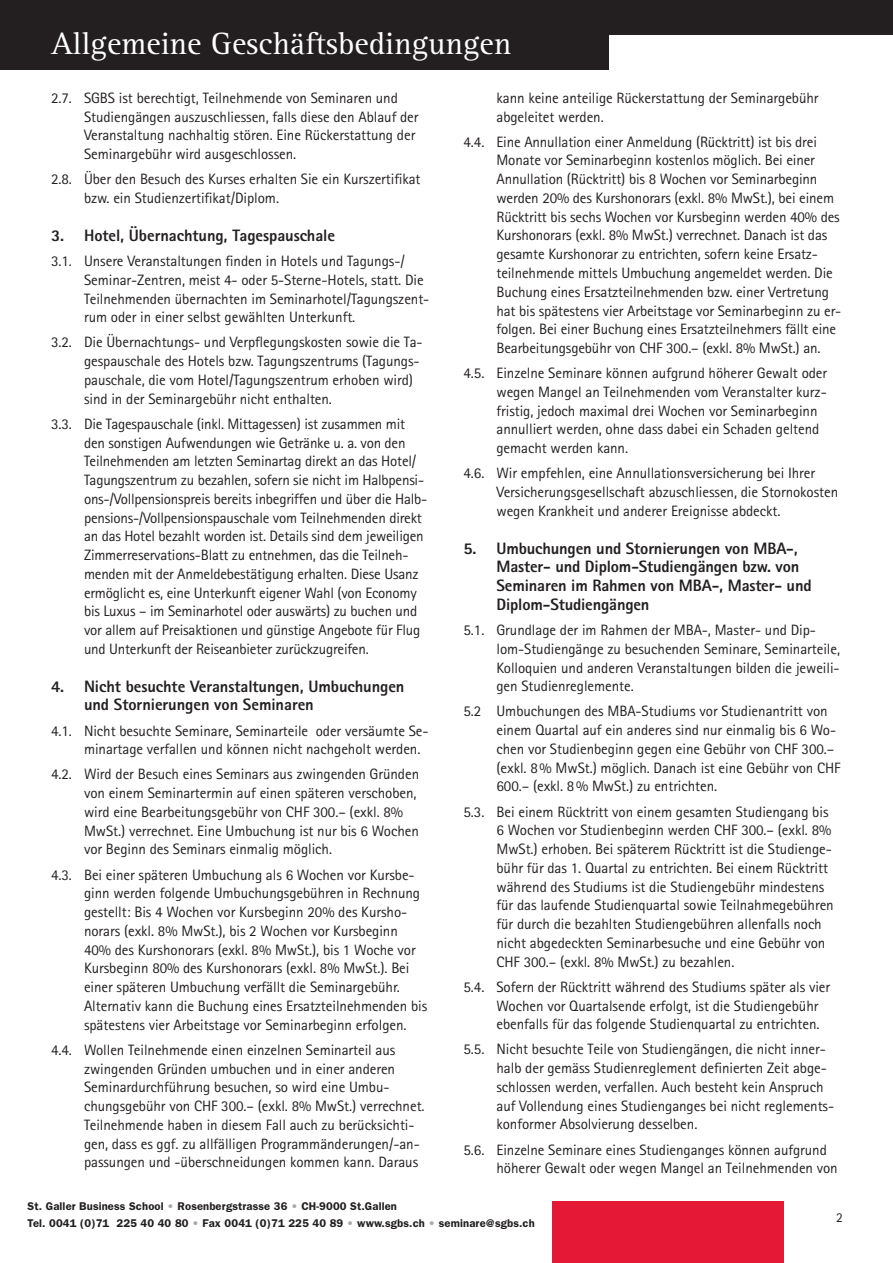
<style>
.page{position:relative;width:893px;height:1263px;background:#fff}
.page>*{position:absolute;margin:0;border:0;box-sizing:border-box;transform-origin:0 0}
.t1{font:31.8px "Rotis Serif";color:#fff}
.t2{font:800 16.5px/18.8px "Rotis Sans Serif";letter-spacing:-.01em;color:#231f20}
.t3{font:15px/18.8px "Rotis Sans Serif";letter-spacing:-.005em;color:#231f20}
.t4{font:13.5px "Rotis Sans Serif";color:#231f20}
.t5{font:600 11.25px/16.5px "Franklin Gothic";letter-spacing:.01em;color:#231f20}
.s1{color:#a8a9ad}
</style>
<div class="page">
<div style="left:552px;top:1201px;width:231px;height:62px;background:#e51836"></div>
<hr style="left:892px;top:23px;width:1px;height:47px;background:#231f20">
<div style="left:0;top:23px;width:608px;height:47px;background:#231f20"></div>
<div style="left:0;top:0;width:893px;height:35px;background:#231f20"></div>
<h1 class="t1" style="left:51px;top:25px;width:462px">Allgemeine Geschäftsbedingungen</h1>
<p class="t3" style="left:84px;top:88px;width:336px;text-indent:-33px">2.7. SGBS ist berechtigt, Teilnehmende von Seminaren und Studiengängen auszuschliessen, falls diese den Ablauf der Veranstaltung nachhaltig stören. Eine Rückerstattung der Seminargebühr wird ausgeschlossen.</p>
<p class="t3" style="left:84px;top:170px;width:338px;text-indent:-33px">2.8. Über den Besuch des Kurses erhalten Sie ein Kurszertifikat bzw. ein Studienzertifikat/Diplom.</p>
<p class="t2" style="left:51px;top:226px;width:286px">3. Hotel, Übernachtung, Tagespauschale</p>
<p class="t3" style="left:84px;top:251px;width:347px;text-indent:-33px">3.1. Unsere Veranstaltungen finden in Hotels und Tagungs-/ Seminar-Zentren, meist 4- oder 5-Sterne-Hotels, statt. Die Teilnehmenden übernachten im Seminarhotel/Tagungszent&shy;rum oder in einer selbst gewählten Unterkunft.</p>
<p class="t3" style="left:84px;top:333px;width:340px;text-indent:-33px">3.2. Die Übernachtungs- und Verpflegungskosten sowie die Ta&shy;gespauschale des Hotels bzw. Tagungszentrums (Tagungs&shy;pauschale, die vom Hotel/Tagungszentrum erhoben wird) sind in der Seminargebühr nicht enthalten.</p>
<p class="t3" style="left:84px;top:414px;width:345px;text-indent:-33px">3.3. Die Tagespauschale (inkl. Mittagessen) ist zusammen mit den sonstigen Aufwendungen wie Getränke u. a. von den Teilnehmenden am letzten Seminartag direkt an das Hotel/ Tagungszentrum zu bezahlen, sofern sie nicht im Halbpensi&shy;ons-/Vollpensionspreis bereits inbegriffen und über die Halb&shy;pensions-/Vollpensionspauschale vom Teilnehmenden direkt an das Hotel bezahlt worden ist. Details sind dem jeweiligen Zimmerreservations-Blatt zu entnehmen, das die Teilneh&shy;menden mit der Anmeldebestätigung erhalten. Diese Usanz ermöglicht es, eine Unterkunft eigener Wahl (von Economy bis Luxus – im Seminarhotel oder auswärts) zu buchen und vor allem auf Preisaktionen und günstige Angebote für Flug und Unterkunft der Reiseanbieter zurückzugreifen.</p>
<p class="t2" style="left:84px;top:676px;width:322px;text-indent:-33px">4. Nicht besuchte Veranstaltungen, Umbuchungen und Stornierungen von Seminaren</p>
<p class="t3" style="left:84px;top:721px;width:346px;text-indent:-33px">4.1. Nicht besuchte Seminare, Seminarteile oder versäumte Se&shy;minartage verfallen und können nicht nachgeholt werden.</p>
<p class="t3" style="left:84px;top:765px;width:337px;text-indent:-33px">4.2. Wird der Besuch eines Seminars aus zwingenden Gründen von einem Seminartermin auf einen späteren verschoben, wird eine Bearbeitungsgebühr von CHF 300.– (exkl. 8% MwSt.) verrechnet. Eine Umbuchung ist nur bis 6 Wochen vor Beginn des Seminars einmalig möglich.</p>
<p class="t3" style="left:84px;top:865px;width:345px;text-indent:-33px">4.3. Bei einer späteren Umbuchung als 6 Wochen vor Kursbe&shy;ginn werden folgende Umbuchungsgebühren in Rechnung gestellt: Bis 4 Wochen vor Kursbeginn 20% des Kursho&shy;norars (exkl. 8% MwSt.), bis 2 Wochen vor Kursbeginn 40% des Kurshonorars (exkl. 8% MwSt.), bis 1 Woche vor Kursbeginn 80% des Kurshonorars (exkl. 8% MwSt.). Bei einer späteren Umbuchung verfällt die Seminargebühr.<br>Alternativ kann die Buchung eines Ersatzteilnehmenden bis spätestens vier Arbeitstage vor Seminarbeginn erfolgen.</p>
<p class="t3" style="left:84px;top:1040px;width:342px;text-indent:-33px">4.4. Wollen Teilnehmende einen einzelnen Seminarteil aus zwingenden Gründen umbuchen und in einer anderen Seminardurchführung besuchen, so wird eine Umbu&shy;chungsgebühr von CHF 300.– (exkl. 8% MwSt.) verrechnet.<br>Teilnehmende haben in diesem Fall auch zu berücksichti&shy;gen, dass es ggf. zu allfälligen Programmänderungen/-an&shy;passungen und -überschneidungen kommen kann. Daraus</p>
<p class="t3" style="left:496px;top:88px;width:324px">kann keine anteilige Rückerstattung der Seminargebühr abgeleitet werden.</p>
<p class="t3" style="left:496px;top:132px;width:346px;text-indent:-33px">4.4. Eine Annullation einer Anmeldung (Rücktritt) ist bis drei Monate vor Seminarbeginn kostenlos möglich. Bei einer Annullation (Rücktritt) bis 8 Wochen vor Seminarbeginn werden 20% des Kurshonorars (exkl. 8% MwSt.), bei einem Rücktritt bis sechs Wochen vor Kursbeginn werden 40% des Kurshonorars (exkl. 8% MwSt.) verrechnet. Danach ist das gesamte Kurshonorar zu entrichten, sofern keine Ersatz&shy;teilnehmende mittels Umbuchung angemeldet werden. Die Buchung eines Ersatzteilnehmenden bzw. einer Vertretung hat bis spätestens vier Arbeitstage vor Seminarbeginn zu er&shy;folgen. Bei einer Buchung eines Ersatzteilnehmers fällt eine Bearbeitungsgebühr von CHF 300.– (exkl. 8% MwSt.) an.</p>
<p class="t3" style="left:496px;top:364px;width:332px;text-indent:-33px">4.5. Einzelne Seminare können aufgrund höherer Gewalt oder wegen Mangel an Teilnehmenden vom Veranstalter kurz&shy;fristig, jedoch maximal drei Wochen vor Seminarbeginn annulliert werden, ohne dass dabei ein Schaden geltend gemacht werden kann.</p>
<p class="t3" style="left:496px;top:464px;width:343px;text-indent:-33px">4.6. Wir empfehlen, eine Annullationsversicherung bei Ihrer<br>Versicherungsgesellschaft abzuschliessen, die Stornokosten wegen Krankheit und anderer Ereignisse abdeckt.</p>
<p class="t2" style="left:496px;top:538px;width:317px;text-indent:-33px">5. Umbuchungen und Stornierungen von MBA-, Master- und Diplom-Studiengängen bzw. von Seminaren im Rahmen von MBA-, Master- und Diplom-Studiengängen</p>
<p class="t3" style="left:496px;top:620px;width:345px;text-indent:-33px">5.1. Grundlage der im Rahmen der MBA-, Master- und Dip&shy;lom-Studiengänge zu besuchenden Seminare, Seminarteile, Kolloquien und anderen Veranstaltungen bilden die jeweili&shy;gen Studienreglemente.</p>
<p class="t3" style="left:496px;top:702px;width:345px;text-indent:-33px">5.2 Umbuchungen des MBA-Studiums vor Studienantritt von einem Quartal auf ein anderes sind nur einmalig bis 6 Wo&shy;chen vor Studienbeginn gegen eine Gebühr von CHF 300.– (exkl. 8% MwSt.) möglich. Danach ist eine Gebühr von CHF 600.– (exkl. 8% MwSt.) zu entrichten.</p>
<p class="t3" style="left:496px;top:802px;width:339px;text-indent:-33px">5.3. Bei einem Rücktritt von einem gesamten Studiengang bis 6 Wochen vor Studienbeginn werden CHF 300.– (exkl. 8% MwSt.) erhoben. Bei späterem Rücktritt ist die Studienge&shy;bühr für das 1. Quartal zu entrichten. Bei einem Rücktritt während des Studiums ist die Studiengebühr mindestens für das laufende Studienquartal sowie Teilnahmegebühren für durch die bezahlten Studiengebühren allenfalls noch nicht abgedeckten Seminarbesuche und eine Gebühr von CHF 300.– (exkl. 8% MwSt.) zu bezahlen.</p>
<p class="t3" style="left:496px;top:977px;width:335px;text-indent:-33px">5.4. Sofern der Rücktritt während des Studiums später als vier<br>Wochen vor Quartalsende erfolgt, ist die Studiengebühr ebenfalls für das folgende Studienquartal zu entrichten.</p>
<p class="t3" style="left:496px;top:1040px;width:339px;text-indent:-33px">5.5. Nicht besuchte Teile von Studiengängen, die nicht inner&shy;halb der gemäss Studienreglement definierten Zeit abge&shy;schlossen werden, verfallen. Auch besteht kein Anspruch auf Vollendung eines Studienganges bei nicht reglements&shy;konformer Absolvierung desselben.</p>
<p class="t3" style="left:496px;top:1140px;width:343px;text-indent:-33px">5.6. Einzelne Seminare eines Studienganges können aufgrund höherer Gewalt oder wegen Mangel an Teilnehmenden von</p>
<p class="t5" style="left:28px;top:1198px;width:509px">St. Galler Business School <span class="s1">•</span> Rosenbergstrasse 36 <span class="s1">•</span> CH-9000 St.Gallen<br>Tel. 0041 (0)71 225 40 40 80 <span class="s1">•</span> Fax 0041 (0)71 225 40 89 <span class="s1">•</span> www.sgbs.ch <span class="s1">•</span> seminare@sgbs.ch</p>
<p class="t4" style="left:836px;top:1210px;width:8px">2</p>
</div>
